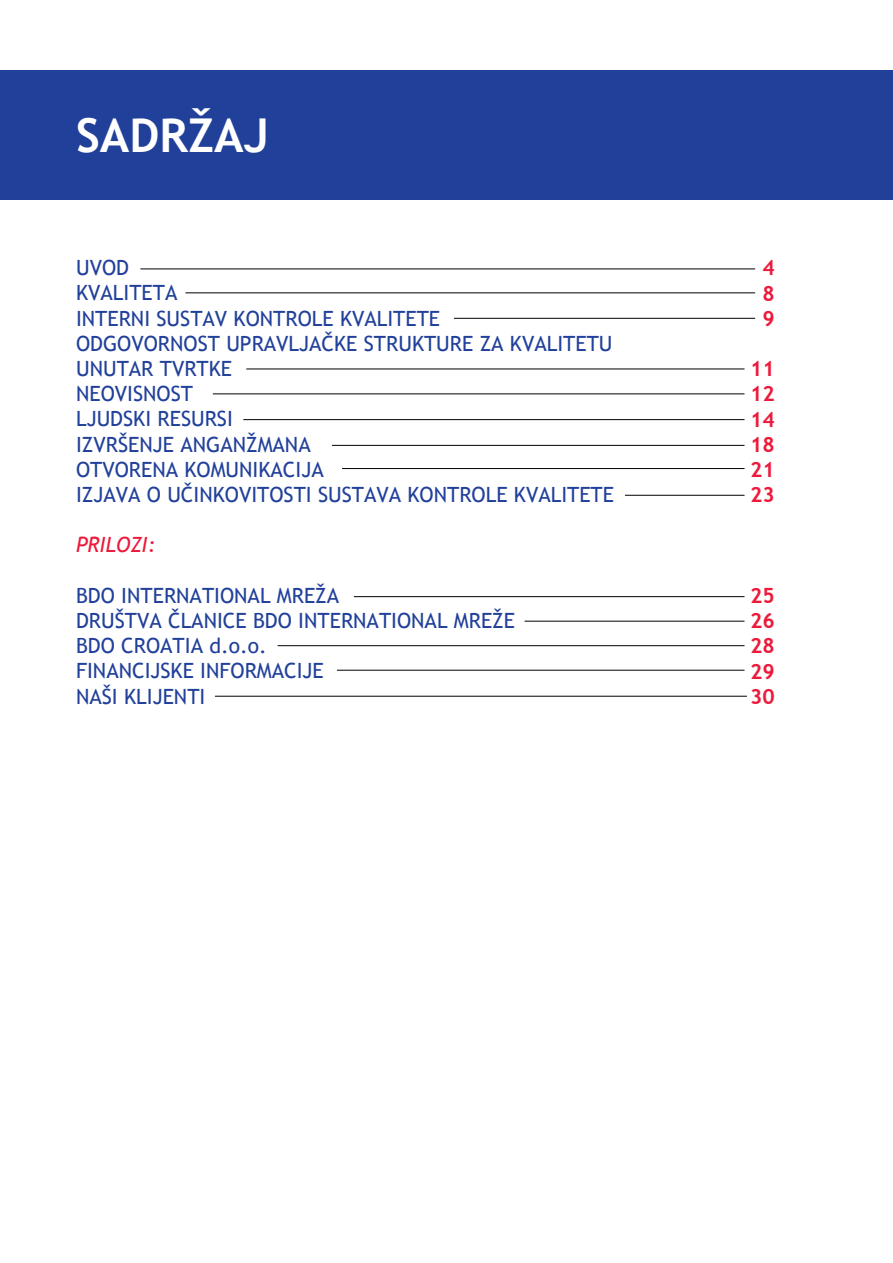
<style>
.page{position:relative;width:893px;height:1263px;background:#fff}
.page>*{position:absolute;margin:0;border:0;box-sizing:border-box;transform-origin:0 0}
.t1{font:700 46.65px "Trebuchet MS";color:#fff}
.t2{font:21px/25.2px "Trebuchet MS";color:#21409a}
.t3{font:700 21px/25.2px "Trebuchet MS";color:#ed1a3b;text-align:justify}
.t4{font:italic 21px "Trebuchet MS";color:#ed1a3b}
</style>
<div class="page">
<div style="left:0;top:70px;width:893px;height:129px;background:#21409a"></div>
<hr style="left:140px;top:269px;width:615px;height:1px;background:#000">
<hr style="left:185px;top:292px;width:570px;height:1px;background:#000">
<hr style="left:454px;top:318px;width:301px;height:1px;background:#000">
<hr style="left:213px;top:393px;width:531px;height:1px;background:#000">
<hr style="left:246px;top:369px;width:498px;height:1px;background:#000">
<hr style="left:243px;top:419px;width:501px;height:1px;background:#000">
<hr style="left:332px;top:445px;width:412px;height:1px;background:#000">
<hr style="left:342px;top:468px;width:402px;height:1px;background:#000">
<hr style="left:625px;top:495px;width:119px;height:1px;background:#000">
<hr style="left:354px;top:596px;width:390px;height:1px;background:#000">
<hr style="left:525px;top:621px;width:219px;height:1px;background:#000">
<hr style="left:278px;top:645px;width:466px;height:1px;background:#000">
<hr style="left:337px;top:670px;width:407px;height:1px;background:#000">
<hr style="left:215px;top:696px;width:532px;height:1px;background:#000">
<h1 class="t1" style="left:76px;top:106px;width:194px">SADRŽAJ</h1>
<p class="t2" style="left:76px;top:255px;width:539px">UVOD<br>KVALITETA<br>INTERNI SUSTAV KONTROLE KVALITETE<br>ODGOVORNOST UPRAVLJAČKE STRUKTURE ZA KVALITETU<br>UNUTAR TVRTKE<br>NEOVISNOST<br>LJUDSKI RESURSI<br>IZVRŠENJE ANGANŽMANA<br>OTVORENA KOMUNIKACIJA<br>IZJAVA O UČINKOVITOSTI SUSTAVA KONTROLE KVALITETE</p>
<p class="t4" style="left:76px;top:533px;width:81px">PRILOZI:</p>
<p class="t2" style="left:76px;top:583px;width:441px">BDO INTERNATIONAL MREŽA<br>DRUŠTVA ČLANICE BDO INTERNATIONAL MREŽE<br>BDO CROATIA d.o.o.<br>FINANCIJSKE INFORMACIJE<br>NAŠI KLIJENTI</p>
<p class="t3" style="left:762px;top:255px;width:14px">4<br>8<br>9</p>
<p class="t3" style="left:750px;top:356px;width:26px">11<br>12<br>14<br>18<br>21<br>23</p>
<p class="t3" style="left:750px;top:583px;width:26px">25<br>26<br>28<br>29<br>30</p>
</div>
